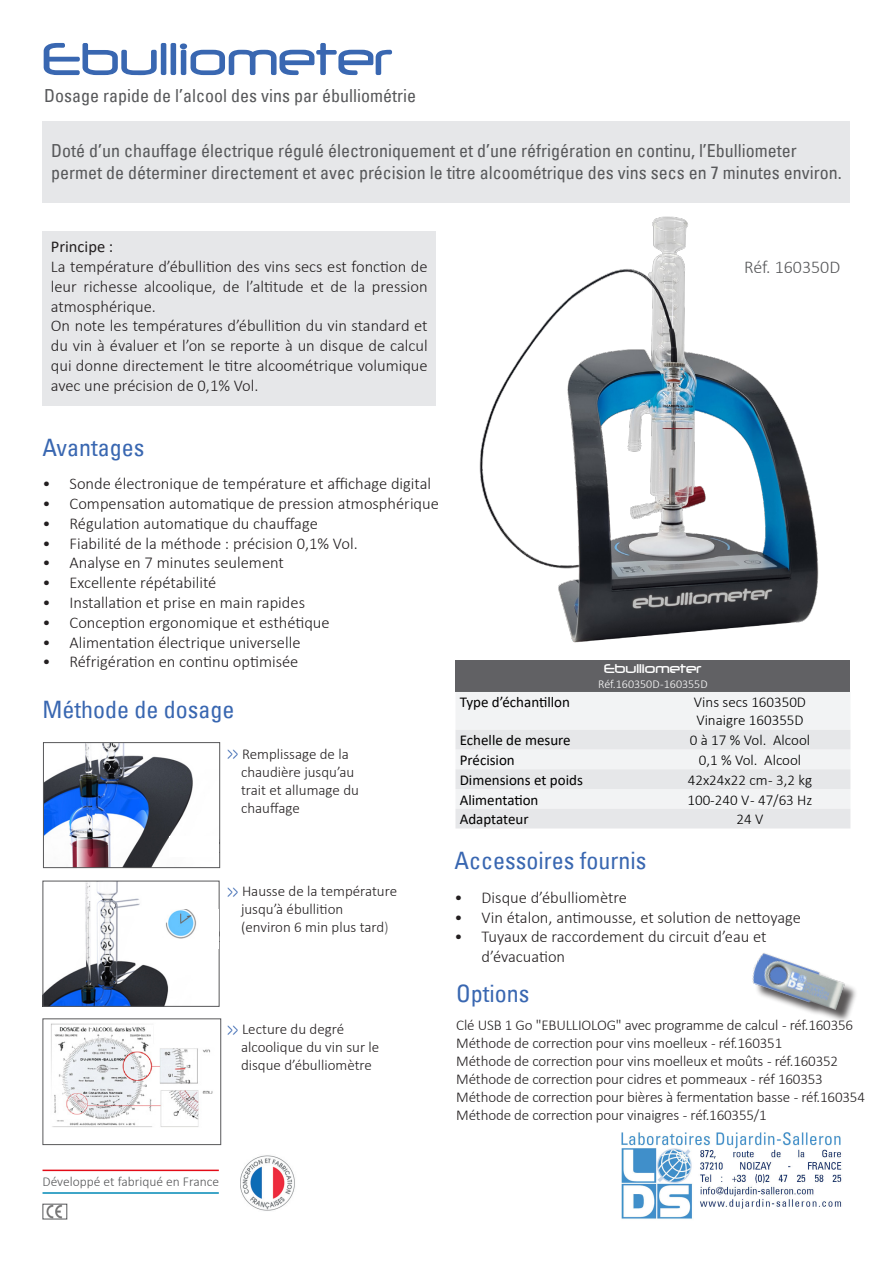
<style>
.page{position:relative;width:893px;height:1263px;background:#fff}
.page>*{position:absolute;margin:0;border:0;box-sizing:border-box;transform-origin:0 0}
.t1{font:54px "Neuropol";color:#3967b1}
.t2{font:condensed 24px "Univers LT";color:#3967b1}
.t3{font:condensed 18px/21.6px "Univers LT";color:#57585a}
.t4{font:300 18px "Calibri";color:#57585a}
.t5{font:300 16.5px/19.8px "Calibri";color:#231f20;text-align:justify}
.t6{font:16.5px "Calibri";color:#231f20}
.t7{font:300 15px/18px "Calibri";letter-spacing:-.01em;color:#231f20}
.t8{font:300 15px "Calibri";color:#000}
.t9{font:15px "Calibri";color:#000}
.t10{font:15px "Neuropol";color:#fff}
.t11{font:300 13.5px "Calibri";color:#57585a}
.t12{font:300 12px "Calibri";color:#fff}
.s1{font-size:21px;color:#3967b1}
.s2{color:#57585a}
</style>
<div class="page">
<img style="left:45px;top:883px;width:124px;height:122px">
<div style="left:43px;top:881px;width:176px;height:126px;border:1px solid #58585a"></div>
<img style="left:165px;top:909px;width:53px;height:40px">
<img style="left:45px;top:744px;width:148px;height:122px">
<div style="left:43px;top:742px;width:177px;height:126px;border:1px solid #58585a"></div>
<div style="left:169px;top:836px;width:50px;height:20px;background:#fff"></div>
<img style="left:479px;top:216px;width:340px;height:427px">
<div style="left:43px;top:121px;width:807px;height:82px;background:#e6e7e9"></div>
<div style="left:42px;top:231px;width:394px;height:175px;background:#e6e7e9"></div>
<img style="left:51px;top:1023px;width:162px;height:104px">
<div style="left:43px;top:1018px;width:178px;height:127px;border:1px solid #58585a"></div>
<div style="left:455px;top:660px;width:395px;height:32px;background:#616164"></div>
<div style="left:456px;top:692px;width:394px;height:38px;background:#f2f3f4"></div>
<svg style="left:455px;top:730px;width:395px;height:98px"></svg>
<div style="left:755px;top:956px;width:103px;height:68px;background:#231f20;opacity:.75"></div>
<img style="left:752px;top:953px;width:96px;height:61px">
<img style="left:621px;top:1132px;width:221px;height:87px">
<hr style="left:43px;top:1192px;width:176px;height:2px;background:#0089b6">
<hr style="left:43px;top:1169px;width:176px;height:2px;background:#e30b17">
<img style="left:240px;top:1155px;width:55px;height:56px">
<img style="left:46px;top:1206px;width:16px;height:11px">
<div style="left:43px;top:1204px;width:24px;height:15px;border:1px solid #57585a"></div>
<p class="t1" style="left:43px;top:30px;width:352px">Ebulliometer</p>
<p class="t3" style="left:44px;top:84px;width:373px">Dosage rapide de l’alcool des vins par ébulliométrie</p>
<p class="t3" style="left:51px;top:140px;width:792px">Doté d’un chauffage électrique régulé électroniquement et d’une réfrigération en continu, l’Ebulliometer permet de déterminer directement et avec précision le titre alcoométrique des vins secs en 7 minutes environ.</p>
<p class="t6" style="left:51px;top:235px;width:64px">Principe :</p>
<p class="t5" style="left:51px;top:256px;width:378px">La température d’ébullition des vins secs est fonction de leur richesse alcoolique, de l’altitude et de la pression atmosphérique.</p>
<p class="t5" style="left:51px;top:316px;width:378px">On note les températures d’ébullition du vin standard et du vin à évaluer et l’on se reporte à un disque de calcul qui donne directement le titre alcoométrique volumique avec une précision de 0,1% Vol.</p>
<p class="t4" style="left:744px;top:256px;width:98px">Réf. 160350D</p>
<p class="t2" style="left:43px;top:432px;width:104px">Avantages</p>
<p class="t5" style="left:43px;top:474px;width:390px">• Sonde électronique de température et affichage digital</p>
<p class="t5" style="left:43px;top:493px;width:398px">• Compensation automatique de pression atmosphérique</p>
<p class="t5" style="left:43px;top:513px;width:277px">• Régulation automatique du chauffage</p>
<p class="t5" style="left:43px;top:533px;width:317px">• Fiabilité de la méthode : précision 0,1% Vol.</p>
<p class="t5" style="left:43px;top:553px;width:243px">• Analyse en 7 minutes seulement</p>
<p class="t5" style="left:43px;top:573px;width:175px">• Excellente répétabilité</p>
<p class="t5" style="left:43px;top:592px;width:264px">• Installation et prise en main rapides</p>
<p class="t5" style="left:43px;top:612px;width:289px">• Conception ergonomique et esthétique</p>
<p class="t5" style="left:43px;top:632px;width:259px">• Alimentation électrique universelle</p>
<p class="t5" style="left:43px;top:652px;width:257px">• Réfrigération en continu optimisée</p>
<p class="t2" style="left:43px;top:694px;width:193px">Méthode de dosage</p>
<p class="t7" style="left:241px;top:744px;width:119px;text-indent:-14px"><span class="s1">&gt;&gt;</span> Remplissage de la chaudière jusqu’au trait et allumage du chauffage</p>
<p class="t7" style="left:241px;top:882px;width:158px;text-indent:-14px"><span class="s1">&gt;&gt;</span> Hausse de la température jusqu’à ébullition<br>(environ 6 min plus tard<span class="s2">)</span></p>
<p class="t7" style="left:241px;top:1020px;width:140px;text-indent:-14px"><span class="s1">&gt;&gt;</span> Lecture du degré alcoolique du vin sur le disque d’ébulliomètre</p>
<p class="t10" style="left:604px;top:661px;width:99px">Ebulliometer</p>
<p class="t12" style="left:598px;top:676px;width:111px">Réf.160350D -160355D</p>
<p class="t9" style="left:460px;top:692px;width:112px">Type d’échantillon</p>
<p class="t8" style="left:694px;top:693px;width:114px">Vins secs 160350D</p>
<p class="t8" style="left:696px;top:711px;width:109px">Vinaigre 160355D</p>
<p class="t9" style="left:460px;top:730px;width:112px">Echelle de mesure</p>
<p class="t8" style="left:690px;top:731px;width:122px">0 à 17 % Vol. Alcool</p>
<p class="t9" style="left:460px;top:750px;width:57px">Précision</p>
<p class="t8" style="left:699px;top:751px;width:104px">0,1 % Vol. Alcool</p>
<p class="t9" style="left:460px;top:769px;width:125px">Dimensions et poids</p>
<p class="t8" style="left:688px;top:770px;width:126px">42x24x22 cm - 3,2 kg</p>
<p class="t9" style="left:460px;top:789px;width:80px">Alimentation</p>
<p class="t8" style="left:687px;top:790px;width:127px">100-240 V - 47/63 Hz</p>
<p class="t9" style="left:460px;top:809px;width:70px">Adaptateur</p>
<p class="t8" style="left:736px;top:810px;width:28px">24 V</p>
<p class="t2" style="left:455px;top:845px;width:193px">Accessoires fournis</p>
<p class="t5" style="left:455px;top:887px;width:174px">• Disque d’ébulliomètre</p>
<p class="t5" style="left:455px;top:907px;width:348px">• Vin étalon, antimousse, et solution de nettoyage</p>
<p class="t5" style="left:482px;top:927px;width:286px;text-indent:-27px">• Tuyaux de raccordement du circuit d’eau et d’évacuation</p>
<p class="t2" style="left:456px;top:978px;width:75px">Options</p>
<p class="t7" style="left:456px;top:1016px;width:398px">Clé USB 1 Go "EBULLIOLOG" avec programme de calcul - réf.160356</p>
<p class="t7" style="left:456px;top:1034px;width:328px">Méthode de correction pour vins moelleux - réf.160351</p>
<p class="t7" style="left:456px;top:1052px;width:383px">Méthode de correction pour vins moelleux et moûts - réf.160352</p>
<p class="t7" style="left:456px;top:1070px;width:368px">Méthode de correction pour cidres et pommeaux - réf 160353</p>
<p class="t7" style="left:456px;top:1088px;width:410px">Méthode de correction pour bières à fermentation basse - réf.160354</p>
<p class="t7" style="left:456px;top:1106px;width:312px">Méthode de correction pour vinaigres - réf.160355/1</p>
<p class="t11" style="left:43px;top:1173px;width:178px">Développé et fabriqué en France</p>
</div>
